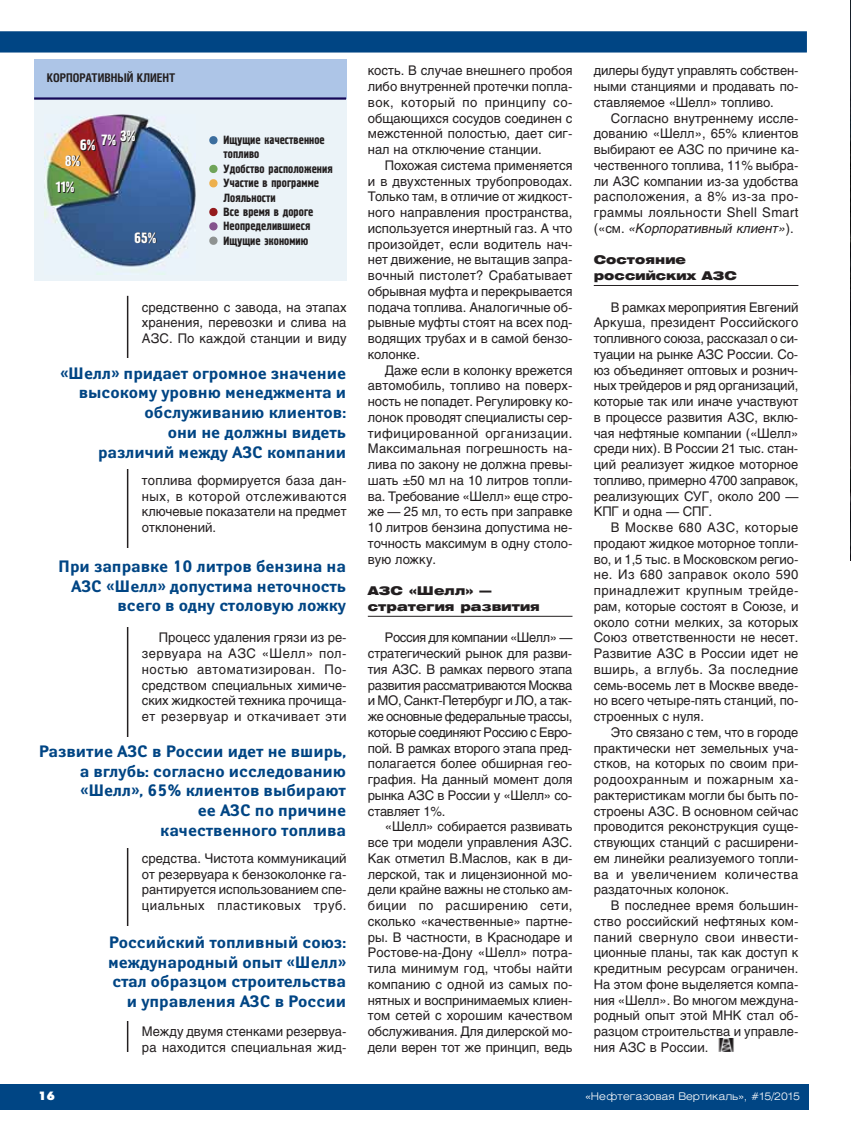
<style>
.page{position:relative;width:851px;height:1127px;background:#fff}
.page>*{position:absolute;margin:0;border:0;box-sizing:border-box;transform-origin:0 0}
.t1{font:700 16.5px/19.8px "Yanus C";color:#004584;text-align:right}
.t2{font:15px "Pollock 1 C";color:#fff}
.t3{font:13.2px/15.8px "Helios";color:#231f20;text-align:justify}
.t4{font:12px/14.4px "Pollock 1 C";color:#231f20}
.t5{font:900 12px/15.8px "Helios Ext";letter-spacing:.005em;color:#231f20}
.t6{font:700 12px "Helios Cond";color:#231f20}
.t7{font:12px "Futura Futuris XC";color:#fff}
.t8{font:300 10.5px "Helios Ext";color:#fff}
.s1{font-style:italic}
</style>
<div class="page">
<img style="left:850px;top:0;width:1px;height:537px">
<hr style="left:850px;top:537px;width:1px;height:590px;background:#fed401">
<div style="left:0;top:1084px;width:808px;height:26px;background:#004584"></div>
<hr style="left:368px;top:616px;width:204px;height:1px;background:#231f20">
<hr style="left:593px;top:285px;width:205px;height:1px;background:#231f20">
<img style="left:718px;top:1039px;width:16px;height:12px">
<svg style="left:0;top:31px;width:807px;height:22px;background:#084b88"></svg>
<hr style="left:127px;top:296px;width:1px;height:756px;background:#231f20">
<div style="left:34px;top:100px;width:312px;height:180px;background:#ebf3f8"></div>
<img style="left:44px;top:114px;width:152px;height:160px">
<svg style="left:209px;top:136px;width:9px;height:9px"></svg>
<svg style="left:209px;top:164px;width:9px;height:9px"></svg>
<svg style="left:209px;top:179px;width:9px;height:9px"></svg>
<svg style="left:209px;top:207px;width:9px;height:38px"></svg>
<div style="left:34px;top:60px;width:312px;height:39px;background:#adc5e7"></div>
<hr style="left:34px;top:97px;width:312px;height:3px;background:#140858">
<div style="left:34px;top:737px;width:312px;height:110px;background:#fff"></div>
<div style="left:34px;top:359px;width:312px;height:110px;background:#fff"></div>
<p class="t6" style="left:47px;top:74px;width:130px">КОРПОРАТИВНЫЙ КЛИЕНТ</p>
<p class="t2" style="left:80px;top:134px;width:57px">6% 7% 3%</p>
<p class="t2" style="left:65px;top:154px;width:17px">8%</p>
<p class="t2" style="left:56px;top:181px;width:20px">11%</p>
<p class="t2" style="left:134px;top:231px;width:23px">65%</p>
<p class="t4" style="left:223px;top:133px;width:111px">Ищущие качественное топливо<br>Удобство расположения<br>Участие в программе<br>Лояльности<br>Все время в дороге<br>Неопределившиеся<br>Ищущие экономию</p>
<p class="t3" style="left:142px;top:300px;width:206px">средственно с завода, на этапах хранения, перевозки и слива на АЗС. По каждой станции и виду</p>
<p class="t1" style="left:60px;top:364px;width:287px">«Шелл» придает огромное значение высокому уровню менеджмента и обслуживанию клиентов:<br>они не должны видеть<br>различий между АЗС компании</p>
<p class="t3" style="left:142px;top:474px;width:206px">топлива формируется база дан&shy;ных, в которой отслеживаются ключевые показатели на предмет отклонений.</p>
<p class="t1" style="left:58px;top:557px;width:289px">При заправке 10 литров бензина на<br>АЗС «Шелл» допустима неточность всего в одну столовую ложку</p>
<p class="t3" style="left:142px;top:631px;width:206px;text-indent:17px">Процесс удаления грязи из ре&shy;зервуара на АЗС «Шелл» пол&shy;ностью автоматизирован. По&shy;средством специальных химиче&shy;ских жидкостей техника прочища&shy;ет резервуар и откачивает эти</p>
<p class="t1" style="left:39px;top:742px;width:309px">Развитие АЗС в России идет не вширь, а вглубь: согласно исследованию «Шелл», 65% клиентов выбирают<br>ее АЗС по причине<br>качественного топлива</p>
<p class="t3" style="left:142px;top:852px;width:206px">средства. Чистота коммуникаций от резервуара к бензоколонке га&shy;рантируется использованием спе&shy;циальных пластиковых труб.</p>
<p class="t1" style="left:108px;top:933px;width:239px">Российский топливный союз: международный опыт «Шелл» стал образцом строительства и управления АЗС в России</p>
<p class="t7" style="left:38px;top:1091px;width:18px">16</p>
<p class="t3" style="left:142px;top:1025px;width:206px">Между двумя стенками резервуа&shy;ра находится специальная жид-</p>
<p class="t3" style="left:368px;top:64px;width:206px">кость. В случае внешнего пробоя либо внутренней протечки попла&shy;вок, который по принципу со&shy;общающихся сосудов соединен с межстенной полостью, дает сиг&shy;нал на отключение станции.</p>
<p class="t3" style="left:368px;top:159px;width:206px;text-indent:17px">Похожая система применяется и в двухстенных трубопроводах.<br>Только там, в отличие от жидкост&shy;ного направления пространства, используется инертный газ. А что произойдет, если водитель нач&shy;нет движение, не вытащив запра&shy;вочный пистолет? Срабатывает обрывная муфта и перекрывается подача топлива. Аналогичные об&shy;рывные муфты стоят на всех под&shy;водящих трубах и в самой бензо&shy;колонке.</p>
<p class="t3" style="left:368px;top:363px;width:206px;text-indent:17px">Даже если в колонку врежется автомобиль, топливо на поверх&shy;ность не попадет. Регулировку ко&shy;лонок проводят специалисты сер&shy;тифицированной организации.<br>Максимальная погрешность на&shy;лива по закону не должна превы&shy;шать ±50 мл на 10 литров топли&shy;ва. Требование «Шелл» еще стро&shy;же — 25 мл, то есть при заправке 10 литров бензина допустима не&shy;точность максимум в одну столо&shy;вую ложку.</p>
<p class="t5" style="left:368px;top:583px;width:173px">АЗС «Шелл» — стратегия развития</p>
<p class="t3" style="left:368px;top:631px;width:206px;text-indent:17px">Россия для компании «Шелл» — стратегический рынок для разви&shy;тия АЗС. В рамках первого этапа развития рассматриваются Москва и МО, Санкт-Петербург и ЛО, а так&shy;же основные федеральные трассы, которые соединяют Россию с Евро&shy;пой. В рамках второго этапа пред&shy;полагается более обширная гео&shy;графия. На данный момент доля рынка АЗС в России у «Шелл» со&shy;ставляет 1%.</p>
<p class="t3" style="left:368px;top:820px;width:206px;text-indent:17px">«Шелл» собирается развивать все три модели управления АЗС.<br>Как отметил В.Маслов, как в ди&shy;лерской, так и лицензионной мо&shy;дели крайне важны не столько ам&shy;биции по расширению сети, сколько «качественные» партне&shy;ры. В частности, в Краснодаре и Ростове-на-Дону «Шелл» потра&shy;тила минимум год, чтобы найти компанию с одной из самых по&shy;нятных и воспринимаемых клиен&shy;том сетей с хорошим качеством обслуживания. Для дилерской мо&shy;дели верен тот же принцип, ведь</p>
<p class="t3" style="left:593px;top:64px;width:206px">дилеры будут управлять собствен&shy;ными станциями и продавать по&shy;ставляемое «Шелл» топливо.</p>
<p class="t3" style="left:593px;top:111px;width:207px;text-indent:17px">Согласно внутреннему иссле&shy;дованию «Шелл», 65% клиентов выбирают ее АЗС по причине ка&shy;чественного топлива, 11% выбра&shy;ли АЗС компании из-за удобства расположения, а 8% из-за про&shy;граммы лояльности Shell Smart («см. <span class="s1">«Корпоративный клиент»</span>).</p>
<p class="t5" style="left:593px;top:253px;width:145px">Состояние российских АЗС</p>
<p class="t3" style="left:593px;top:300px;width:206px;text-indent:17px">В рамках мероприятия Евгений Аркуша, президент Российского топливного союза, рассказал о си&shy;туации на рынке АЗС России. Со&shy;юз объединяет оптовых и рознич&shy;ных трейдеров и ряд организаций, которые так или иначе участвуют в процессе развития АЗС, вклю&shy;чая нефтяные компании («Шелл» среди них). В России 21 тыс. стан&shy;ций реализует жидкое моторное топливо, примерно 4700 заправок, реализующих СУГ, около 200 — КПГ и одна — СПГ.</p>
<p class="t3" style="left:593px;top:521px;width:206px;text-indent:17px">В Москве 680 АЗС, которые продают жидкое моторное топли&shy;во, и 1,5 тыс. в Московском регио&shy;не. Из 680 заправок около 590 принадлежит крупным трейде&shy;рам, которые состоят в Союзе, и около сотни мелких, за которых Союз ответственности не несет.<br>Развитие АЗС в России идет не вширь, а вглубь. За последние семь-восемь лет в Москве введе&shy;но всего четыре-пять станций, по&shy;строенных с нуля.</p>
<p class="t3" style="left:593px;top:726px;width:206px;text-indent:17px">Это связано с тем, что в городе практически нет земельных уча&shy;стков, на которых по своим при&shy;родоохранным и пожарным ха&shy;рактеристикам могли бы быть по&shy;строены АЗС. В основном сейчас проводится реконструкция суще&shy;ствующих станций с расширени&shy;ем линейки реализуемого топли&shy;ва и увеличением количества раздаточных колонок.</p>
<p class="t3" style="left:593px;top:899px;width:206px;text-indent:17px">В последнее время большин&shy;ство российский нефтяных ком&shy;паний свернуло свои инвести&shy;ционные планы, так как доступ к кредитным ресурсам ограничен.<br>На этом фоне выделяется компа&shy;ния «Шелл». Во многом междуна&shy;родный опыт этой МНК стал об&shy;разцом строительства и управле&shy;ния АЗС в России.</p>
<p class="t8" style="left:585px;top:1092px;width:216px">«Нефтегазовая Вертикаль», #15/2015</p>
</div>
